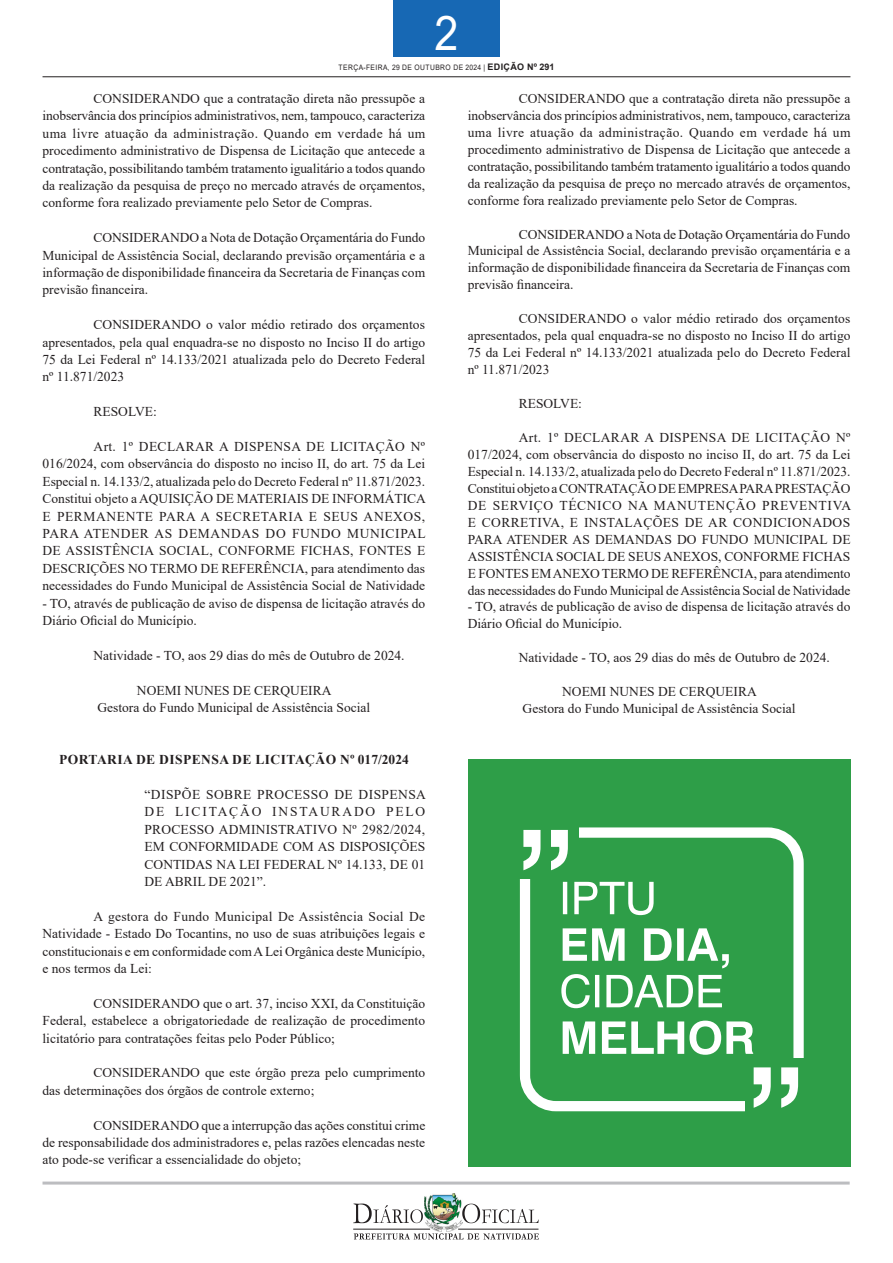
<style>
.page{position:relative;width:893px;height:1263px;background:#fff}
.page>*{position:absolute;margin:0;border:0;box-sizing:border-box;transform-origin:0 0}
.t1{font:47.85px "Arial";color:#fff;scale:.9 1}
.TEXTO{font:13.5px/17.4px "Times New Roman";color:#231f20;text-align:justify}
.EMENTA{font:13.5px/17.4px "Times New Roman";color:#231f20;text-align:justify}
.ASSINATURA{font:13.5px "Times New Roman";color:#231f20}
.TITULO{font:700 13.5px "Times New Roman";letter-spacing:.035em;color:#231f20}
.t2{font:7.5px "Arial";letter-spacing:.065em;color:#231f20;scale:.9 1}
.s1{font-weight:700;font-size:9px}
</style>
<div class="page">
<div style="left:393px;top:0;width:107px;height:56px;background:#1768b4"></div>
<hr style="left:43px;top:1181px;width:807px;height:3px;background:#bcbdc0">
<hr style="left:43px;top:77px;width:807px;height:1px;background:#231f20">
<img style="left:424px;top:1193px;width:38px;height:38px">
<hr style="left:353px;top:1229px;width:77px;height:1px;background:#231f20">
<hr style="left:458px;top:1229px;width:80px;height:1px;background:#231f20">
<svg style="left:354px;top:1233px;width:185px;height:6px"></svg>
<svg style="left:353px;top:1203px;width:70px;height:20px"></svg>
<svg style="left:462px;top:1204px;width:77px;height:19px"></svg>
<div style="left:468px;top:759px;width:382px;height:407px;background:#2e9e48"></div>
<div style="left:520px;top:827px;width:284px;height:284px;border:10px solid #fff;border-radius:31px"></div>
<div style="left:745px;top:1058px;width:65px;height:58px;background:#2e9e48"></div>
<div style="left:508px;top:809px;width:70px;height:70px;background:#2e9e48"></div>
<svg style="left:754px;top:1067px;width:44px;height:41px"></svg>
<svg style="left:523px;top:830px;width:45px;height:40px"></svg>
<svg style="left:563px;top:1021px;width:190px;height:34px"></svg>
<svg style="left:561px;top:974px;width:161px;height:34px"></svg>
<svg style="left:563px;top:928px;width:166px;height:40px"></svg>
<svg style="left:563px;top:882px;width:91px;height:33px"></svg>
<h1 class="t1" style="left:434px;top:0;width:28px">2</h1>
<p class="t2" style="left:339px;top:62px;width:241px">TERÇA-FEIRA, 29 DE OUTUBRO DE 2024 | <span class="s1">EDIÇÃO Nº 291</span></p>
<p class="TEXTO" style="left:43px;top:89px;width:384px;text-indent:51px">CONSIDERANDO que a contratação direta não pressupõe a inobservância dos princípios administrativos, nem, tampouco, caracteriza uma livre atuação da administração. Quando em verdade há um procedimento administrativo de Dispensa de Licitação que antecede a contratação, possibilitando também tratamento igualitário a todos quando da realização da pesquisa de preço no mercado através de orçamentos, conforme fora realizado previamente pelo Setor de Compras.</p>
<p class="TEXTO" style="left:43px;top:228px;width:384px;text-indent:51px">CONSIDERANDO a Nota de Dotação Orçamentária do Fundo Municipal de Assistência Social, declarando previsão orçamentária e a informação de disponibilidade financeira da Secretaria de Finanças com previsão financeira.</p>
<p class="TEXTO" style="left:43px;top:315px;width:384px;text-indent:51px">CONSIDERANDO o valor médio retirado dos orçamentos apresentados, pela qual enquadra-se no disposto no Inciso II do artigo 75 da Lei Federal nº 14.133/2021 atualizada pelo do Decreto Federal nº 11.871/2023</p>
<p class="TEXTO" style="left:94px;top:402px;width:65px">RESOLVE:</p>
<p class="TEXTO" style="left:43px;top:437px;width:385px;text-indent:51px">Art. 1º DECLARAR A DISPENSA DE LICITAÇÃO Nº 016/2024, com observância do disposto no inciso II, do art. 75 da Lei Especial n. 14.133/2, atualizada pelo do Decreto Federal nº 11.871/2023.<br>Constitui objeto a AQUISIÇÃO DE MATERIAIS DE INFORMÁTICA E PERMANENTE PARA A SECRETARIA E SEUS ANEXOS, PARA ATENDER AS DEMANDAS DO FUNDO MUNICIPAL DE ASSISTÊNCIA SOCIAL, CONFORME FICHAS, FONTES E DESCRIÇÕES NO TERMO DE REFERÊNCIA, para atendimento das necessidades do Fundo Municipal de Assistência Social de Natividade</p>
<p class="TEXTO" style="left:43px;top:594px;width:384px">- TO, através de publicação de aviso de dispensa de licitação através do<br>Diário Oficial do Município.</p>
<p class="TEXTO" style="left:94px;top:646px;width:313px">Natividade - TO, aos 29 dias do mês de Outubro de 2024.</p>
<p class="ASSINATURA" style="left:137px;top:680px;width:196px">NOEMI NUNES DE CERQUEIRA</p>
<p class="ASSINATURA" style="left:97px;top:698px;width:274px">Gestora do Fundo Municipal de Assistência Social</p>
<p class="TITULO" style="left:59px;top:750px;width:351px">PORTARIA DE DISPENSA DE LICITAÇÃO Nº 017/2024</p>
<p class="EMENTA" style="left:145px;top:785px;width:283px">“DISPÕE SOBRE PROCESSO DE DISPENSA DE LICITAÇÃO INSTAURADO PELO PROCESSO ADMINISTRATIVO Nº 2982/2024, EM CONFORMIDADE COM AS DISPOSIÇÕES CONTIDAS NA LEI FEDERAL Nº 14.133, DE 01<br>DE ABRIL DE 2021”.</p>
<p class="TEXTO" style="left:43px;top:907px;width:384px;text-indent:51px">A gestora do Fundo Municipal De Assistência Social De Natividade - Estado Do Tocantins, no uso de suas atribuições legais e constitucionais e em conformidade com A Lei Orgânica deste Município, e nos termos da Lei:</p>
<p class="TEXTO" style="left:43px;top:994px;width:384px;text-indent:51px">CONSIDERANDO que o art. 37, inciso XXI, da Constituição Federal, estabelece a obrigatoriedade de realização de procedimento licitatório para contratações feitas pelo Poder Público;</p>
<p class="TEXTO" style="left:43px;top:1064px;width:384px;text-indent:51px">CONSIDERANDO que este órgão preza pelo cumprimento das determinações dos órgãos de controle externo;</p>
<p class="TEXTO" style="left:43px;top:1116px;width:384px;text-indent:51px">CONSIDERANDO que a interrupção das ações constitui crime de responsabilidade dos administradores e, pelas razões elencadas neste ato pode-se verificar a essencialidade do objeto;</p>
<p class="TEXTO" style="left:468px;top:89px;width:384px;line-height:17px;text-indent:51px">CONSIDERANDO que a contratação direta não pressupõe a inobservância dos princípios administrativos, nem, tampouco, caracteriza uma livre atuação da administração. Quando em verdade há um procedimento administrativo de Dispensa de Licitação que antecede a contratação, possibilitando também tratamento igualitário a todos quando da realização da pesquisa de preço no mercado através de orçamentos, conforme fora realizado previamente pelo Setor de Compras.</p>
<p class="TEXTO" style="left:468px;top:225px;width:384px;line-height:17px;text-indent:51px">CONSIDERANDO a Nota de Dotação Orçamentária do Fundo Municipal de Assistência Social, declarando previsão orçamentária e a informação de disponibilidade financeira da Secretaria de Finanças com previsão financeira.</p>
<p class="TEXTO" style="left:468px;top:310px;width:384px;line-height:17px;text-indent:51px">CONSIDERANDO o valor médio retirado dos orçamentos apresentados, pela qual enquadra-se no disposto no Inciso II do artigo 75 da Lei Federal nº 14.133/2021 atualizada pelo do Decreto Federal nº 11.871/2023</p>
<p class="TEXTO" style="left:519px;top:394px;width:65px">RESOLVE:</p>
<p class="TEXTO" style="left:468px;top:428px;width:385px;line-height:17px;text-indent:51px">Art. 1º DECLARAR A DISPENSA DE LICITAÇÃO Nº 017/2024, com observância do disposto no inciso II, do art. 75 da Lei Especial n. 14.133/2, atualizada pelo do Decreto Federal nº 11.871/2023.<br>Constitui objeto a CONTRATAÇÃO DE EMPRESA PARA PRESTAÇÃO DE SERVIÇO TÉCNICO NA MANUTENÇÃO PREVENTIVA E CORRETIVA, E INSTALAÇÕES DE AR CONDICIONADOS PARA ATENDER AS DEMANDAS DO FUNDO MUNICIPAL DE ASSISTÊNCIA SOCIAL DE SEUS ANEXOS, CONFORME FICHAS E FONTES EM ANEXO TERMO DE REFERÊNCIA, para atendimento das necessidades do Fundo Municipal de Assistência Social de Natividade</p>
<p class="TEXTO" style="left:468px;top:598px;width:384px;line-height:17px">- TO, através de publicação de aviso de dispensa de licitação através do<br>Diário Oficial do Município.</p>
<p class="TEXTO" style="left:519px;top:649px;width:313px">Natividade - TO, aos 29 dias do mês de Outubro de 2024.</p>
<p class="ASSINATURA" style="left:562px;top:682px;width:196px">NOEMI NUNES DE CERQUEIRA</p>
<p class="ASSINATURA" style="left:523px;top:699px;width:274px">Gestora do Fundo Municipal de Assistência Social</p>
</div>
